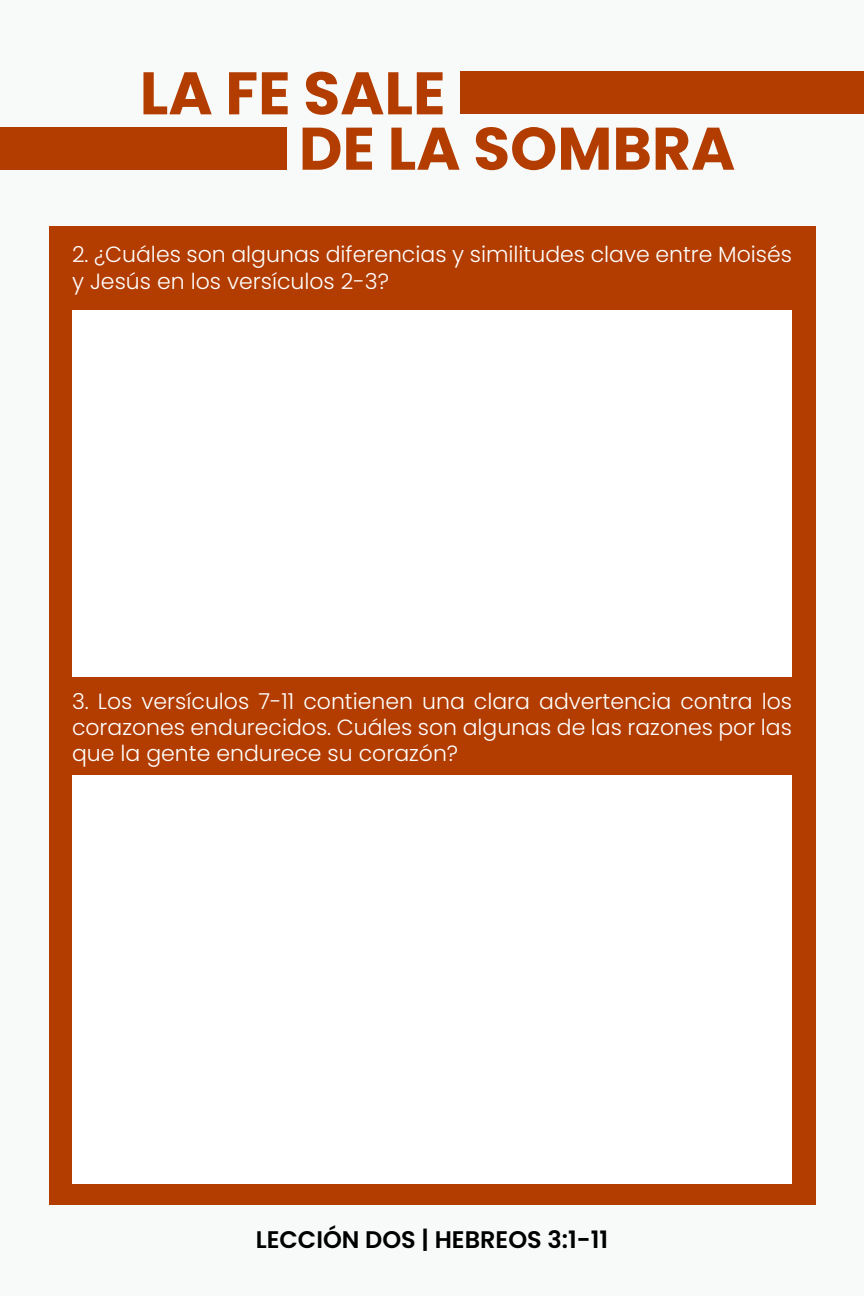
<style>
.page{position:relative;width:864px;height:1296px;background:#f8f9f9}
.page>*{position:absolute;margin:0;border:0;box-sizing:border-box;transform-origin:0 0}
.t1{font:700 60px/55.4px "Poppins";color:#b33d00}
.t2{font:600 24px "Poppins";color:#000}
.t3{font:300 22px/26.4px "Poppins";color:#fff}
</style>
<div class="page">
<div style="left:49px;top:227px;width:766px;height:978px;background:#b33d00"></div>
<div style="left:72px;top:310px;width:720px;height:367px;background:#fff"></div>
<div style="left:72px;top:775px;width:720px;height:409px;background:#fff"></div>
<div style="left:461px;top:72px;width:403px;height:42px;background:#b33d00"></div>
<div style="left:0;top:127px;width:287px;height:42px;background:#b33d00"></div>
<h1 class="t1" style="left:299px;top:66px;width:438px;text-indent:-159px">LA FE SALE<br>DE LA SOMBRA</h1>
<p class="t3" style="left:72px;top:241px;width:721px">2. ¿Cuáles son algunas diferencias y similitudes clave entre Moisés y Jesús en los versículos 2-3?</p>
<p class="t3" style="left:72px;top:688px;width:722px;text-align:justify">3. Los versículos 7-11 contienen una clara advertencia contra los corazones endurecidos. Cuáles son algunas de las razones por las que la gente endurece su corazón?</p>
<p class="t2" style="left:256px;top:1226px;width:354px">LECCIÓN DOS | HEBREOS 3:1-11</p>
</div>
